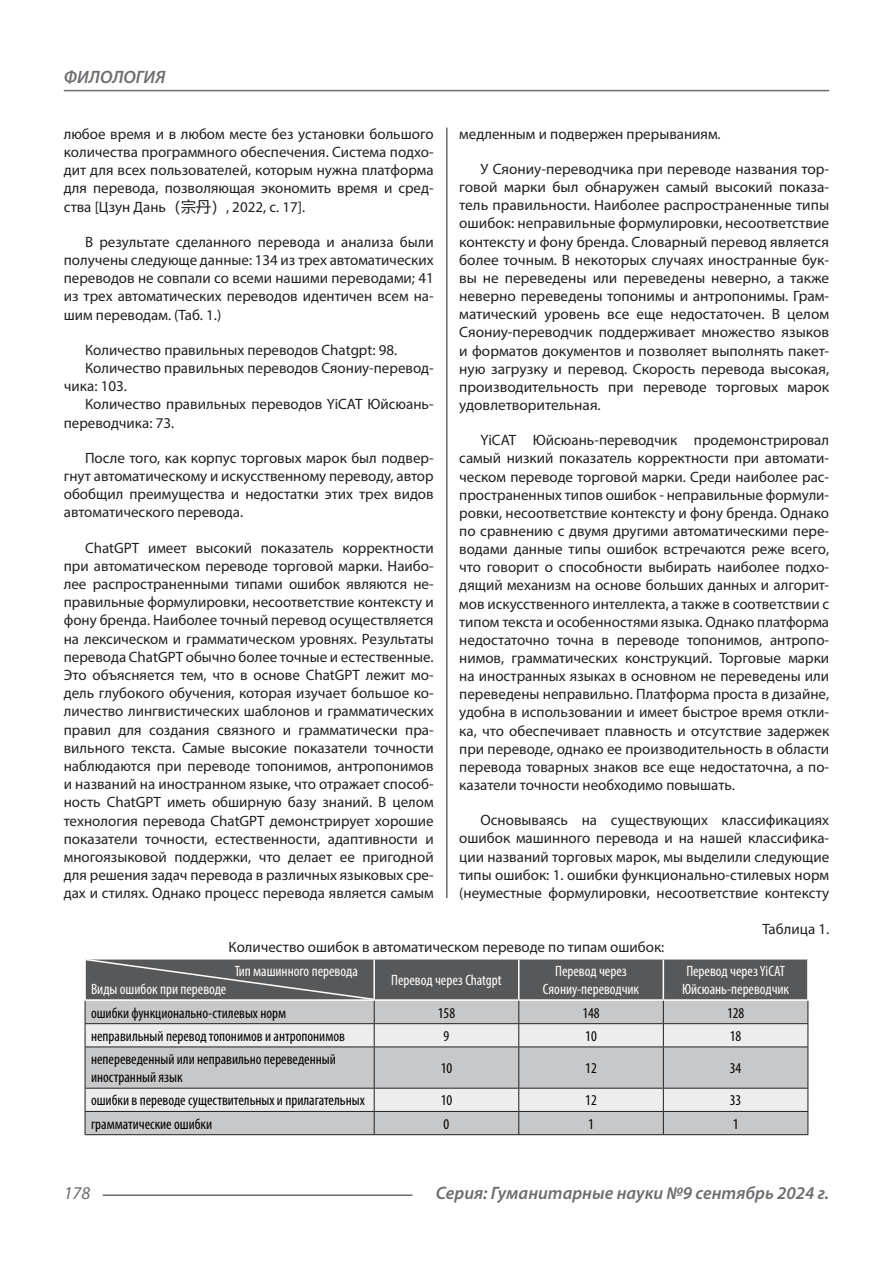
<style>
.page{position:relative;width:893px;height:1263px;background:#fff}
.page>*{position:absolute;margin:0;border:0;box-sizing:border-box;transform-origin:0 0}
.t1{font:italic 600 18px "Myriad Pro";color:#6c6d70}
.t2{font:italic 18px "Myriad Pro";color:#6c6d70}
.Статья_текст{font:15px/18.1px "Myriad Pro";color:#231f20;text-align:justify}
.Таблица_Строка{font:condensed 15px "Myriad Pro";color:#000}
.Таблица_Заголовок_Яч{font:condensed 15px "Myriad Pro";color:#fff}
.s1{font-family:"Microsoft Ya Hei"}
</style>
<div class="page">
<hr style="left:446px;top:128px;width:1px;height:1007px;background:#231f20">
<hr style="left:103px;top:1194px;width:309px;height:2px;background:#6c6d70">
<hr style="left:64px;top:90px;width:765px;height:1px;background:#6c6d70">
<div style="left:442px;top:898px;width:12px;height:238px;background:#fff"></div>
<div style="left:86px;top:1112px;width:721px;height:22px;background:#c7c8ca"></div>
<svg style="left:86px;top:1047px;width:721px;height:64px;background:#d1d2d4"></svg>
<hr style="left:85px;top:1046px;width:289px;height:1px;background:#231f20">
<hr style="left:85px;top:1047px;width:1px;height:41px;background:#231f20">
<hr style="left:374px;top:1046px;width:145px;height:1px;background:#231f20">
<hr style="left:374px;top:1047px;width:1px;height:41px;background:#231f20">
<hr style="left:519px;top:1046px;width:144px;height:1px;background:#231f20">
<hr style="left:518px;top:1047px;width:1px;height:41px;background:#231f20">
<hr style="left:663px;top:1046px;width:145px;height:1px;background:#231f20">
<hr style="left:663px;top:1047px;width:1px;height:41px;background:#231f20">
<hr style="left:807px;top:1047px;width:1px;height:41px;background:#231f20">
<hr style="left:85px;top:1088px;width:289px;height:1px;background:#231f20">
<hr style="left:374px;top:1088px;width:145px;height:1px;background:#231f20">
<hr style="left:519px;top:1088px;width:144px;height:1px;background:#231f20">
<hr style="left:663px;top:1088px;width:145px;height:1px;background:#231f20">
<hr style="left:85px;top:1111px;width:289px;height:1px;background:#231f20">
<svg style="left:85px;top:1088px;width:1px;height:46px"></svg>
<hr style="left:374px;top:1111px;width:145px;height:1px;background:#231f20">
<svg style="left:374px;top:1088px;width:1px;height:46px"></svg>
<hr style="left:519px;top:1111px;width:144px;height:1px;background:#231f20">
<svg style="left:518px;top:1088px;width:1px;height:46px"></svg>
<hr style="left:663px;top:1111px;width:145px;height:1px;background:#231f20">
<svg style="left:663px;top:1088px;width:1px;height:46px"></svg>
<svg style="left:807px;top:1088px;width:1px;height:46px"></svg>
<hr style="left:85px;top:1134px;width:289px;height:1px;background:#231f20">
<hr style="left:374px;top:1134px;width:145px;height:1px;background:#231f20">
<hr style="left:519px;top:1134px;width:144px;height:1px;background:#231f20">
<hr style="left:663px;top:1134px;width:145px;height:1px;background:#231f20">
<svg style="left:85px;top:959px;width:723px;height:87px;background:#9e9ea0"></svg>
<p class="t1" style="left:64px;top:66px;width:103px">ФИЛОЛОГИЯ</p>
<p class="Статья_текст" style="left:64px;top:124px;width:371px">любое время и в любом месте без установки большого количества программного обеспечения. Система подхо&shy;дит для всех пользователей, которым нужна платформа для перевода, позволяющая экономить время и сред&shy;ства [Цзун Дань<span class="s1">（宗丹）</span>, 2022, с. 17].</p>
<p class="Статья_текст" style="left:64px;top:232px;width:371px;text-indent:21px">В результате сделанного перевода и анализа были получены следующе данные: 134 из трех автоматических переводов не совпали со всеми нашими переводами; 41 из трех автоматических переводов идентичен всем на&shy;шим переводам. (Таб. 1.)</p>
<p class="Статья_текст" style="left:85px;top:340px;width:314px">Количество правильных переводов Chatgpt: 98.</p>
<p class="Статья_текст" style="left:64px;top:359px;width:371px;text-indent:21px">Количество правильных переводов Сяониу-перевод&shy;чика: 103.</p>
<p class="Статья_текст" style="left:64px;top:395px;width:371px;text-indent:21px">Количество правильных переводов YiCAT Юйсюань&shy;переводчика: 73.</p>
<p class="Статья_текст" style="left:64px;top:448px;width:371px;text-indent:21px">После того, как корпус торговых марок был подвер&shy;гнут автоматическому и искусственному переводу, автор обобщил преимущества и недостатки этих трех видов автоматического перевода.</p>
<p class="Статья_текст" style="left:64px;top:538px;width:371px;text-indent:21px">ChatGPT имеет высокий показатель корректности при автоматическом переводе торговой марки. Наибо&shy;лее распространенными типами ошибок являются не&shy;правильные формулировки, несоответствие контексту и фону бренда. Наиболее точный перевод осуществляется на лексическом и грамматическом уровнях. Результаты перевода ChatGPT обычно более точные и естественные.<br>Это объясняется тем, что в основе ChatGPT лежит мо&shy;дель глубокого обучения, которая изучает большое ко&shy;личество лингвистических шаблонов и грамматических правил для создания связного и грамматически пра&shy;вильного текста. Самые высокие показатели точности наблюдаются при переводе топонимов, антропонимов и названий на иностранном языке, что отражает способ&shy;ность ChatGPT иметь обширную базу знаний. В целом технология перевода ChatGPT демонстрирует хорошие показатели точности, естественности, адаптивности и многоязыковой поддержки, что делает ее пригодной для решения задач перевода в различных языковых сре&shy;дах и стилях. Однако процесс перевода является самым</p>
<p class="Статья_текст" style="left:459px;top:124px;width:263px">медленным и подвержен прерываниям.</p>
<p class="Статья_текст" style="left:459px;top:160px;width:371px;text-indent:21px">У Сяониу-переводчика при переводе названия тор&shy;говой марки был обнаружен самый высокий показа&shy;тель правильности. Наиболее распространенные типы ошибок: неправильные формулировки, несоответствие контексту и фону бренда. Словарный перевод является более точным. В некоторых случаях иностранные бук&shy;вы не переведены или переведены неверно, а также неверно переведены топонимы и антропонимы. Грам&shy;матический уровень все еще недостаточен. В целом Сяониу-переводчик поддерживает множество языков и форматов документов и позволяет выполнять пакет&shy;ную загрузку и перевод. Скорость перевода высокая, производительность при переводе торговых марок удовлетворительная.</p>
<p class="Статья_текст" style="left:459px;top:431px;width:371px;text-indent:21px">YiCAT Юйсюань-переводчик продемонстрировал самый низкий показатель корректности при автомати&shy;ческом переводе торговой марки. Среди наиболее рас&shy;пространенных типов ошибок - неправильные формули&shy;ровки, несоответствие контексту и фону бренда. Однако по сравнению с двумя другими автоматическими пере&shy;водами данные типы ошибок встречаются реже всего, что говорит о способности выбирать наиболее подхо&shy;дящий механизм на основе больших данных и алгорит&shy;мов искусственного интеллекта, а также в соответствии с типом текста и особенностями языка. Однако платформа недостаточно точна в переводе топонимов, антропо&shy;нимов, грамматических конструкций. Торговые марки на иностранных языках в основном не переведены или переведены неправильно. Платформа проста в дизайне, удобна в использовании и имеет быстрое время откли&shy;ка, что обеспечивает плавность и отсутствие задержек при переводе, однако ее производительность в области перевода товарных знаков все еще недостаточна, а по&shy;казатели точности необходимо повышать.</p>
<p class="Статья_текст" style="left:459px;top:811px;width:371px;text-indent:21px">Основываясь на существующих классификациях ошибок машинного перевода и на нашей классифика&shy;ции названий торговых марок, мы выделили следующие типы ошибок: 1. ошибки функционально-стилевых норм (неуместные формулировки, несоответствие контексту</p>
<p class="Статья_текст" style="left:762px;top:919px;width:68px">Таблица 1.</p>
<p class="Статья_текст" style="left:229px;top:937px;width:437px">Количество ошибок в автоматическом переводе по типам ошибок:</p>
<p class="Таблица_Заголовок_Яч" style="left:235px;top:962px;width:125px">Тип машинного перевода</p>
<p class="Таблица_Заголовок_Яч" style="left:686px;top:962px;width:100px">Перевод через YiCAT</p>
<p class="Таблица_Заголовок_Яч" style="left:682px;top:980px;width:109px">Юйсюань-переводчик</p>
<p class="Таблица_Заголовок_Яч" style="left:555px;top:962px;width:73px">Перевод через</p>
<p class="Таблица_Заголовок_Яч" style="left:543px;top:980px;width:98px">Сяониу-переводчик</p>
<p class="Таблица_Заголовок_Яч" style="left:391px;top:971px;width:112px">Перевод через Chatgpt</p>
<p class="Таблица_Заголовок_Яч" style="left:91px;top:980px;width:137px">Виды ошибок при переводе</p>
<p class="Таблица_Строка" style="left:91px;top:1004px;width:197px">ошибки функционально-стилевых норм</p>
<p class="Таблица_Строка" style="left:438px;top:1004px;width:19px">158</p>
<p class="Таблица_Строка" style="left:582px;top:1004px;width:19px">148</p>
<p class="Таблица_Строка" style="left:727px;top:1004px;width:19px">128</p>
<p class="Таблица_Строка" style="left:91px;top:1027px;width:255px">неправильный перевод топонимов и антропонимов</p>
<p class="Таблица_Строка" style="left:444px;top:1027px;width:7px">9</p>
<p class="Таблица_Строка" style="left:585px;top:1027px;width:13px">10</p>
<p class="Таблица_Строка" style="left:730px;top:1027px;width:13px">18</p>
<p class="Таблица_Строка" style="left:91px;top:1050px;width:246px">непереведенный или неправильно переведенный</p>
<p class="Таблица_Строка" style="left:91px;top:1068px;width:93px">иностранный язык</p>
<p class="Таблица_Строка" style="left:441px;top:1059px;width:13px">10</p>
<p class="Таблица_Строка" style="left:585px;top:1059px;width:13px">12</p>
<p class="Таблица_Строка" style="left:730px;top:1059px;width:13px">34</p>
<p class="Таблица_Строка" style="left:91px;top:1091px;width:275px">ошибки в переводе существительных и прилагательных</p>
<p class="Таблица_Строка" style="left:441px;top:1091px;width:13px">10</p>
<p class="Таблица_Строка" style="left:585px;top:1091px;width:13px">12</p>
<p class="Таблица_Строка" style="left:730px;top:1091px;width:13px">33</p>
<p class="Таблица_Строка" style="left:91px;top:1115px;width:123px">грамматические ошибки</p>
<p class="Таблица_Строка" style="left:444px;top:1115px;width:7px">0</p>
<p class="Таблица_Строка" style="left:588px;top:1115px;width:7px">1</p>
<p class="Таблица_Строка" style="left:733px;top:1115px;width:7px">1</p>
<p class="t2" style="left:64px;top:1182px;width:28px">178</p>
<p class="t1" style="left:436px;top:1182px;width:395px">Серия: Гуманитарные науки №9 сентябрь 2024 г.</p>
</div>
